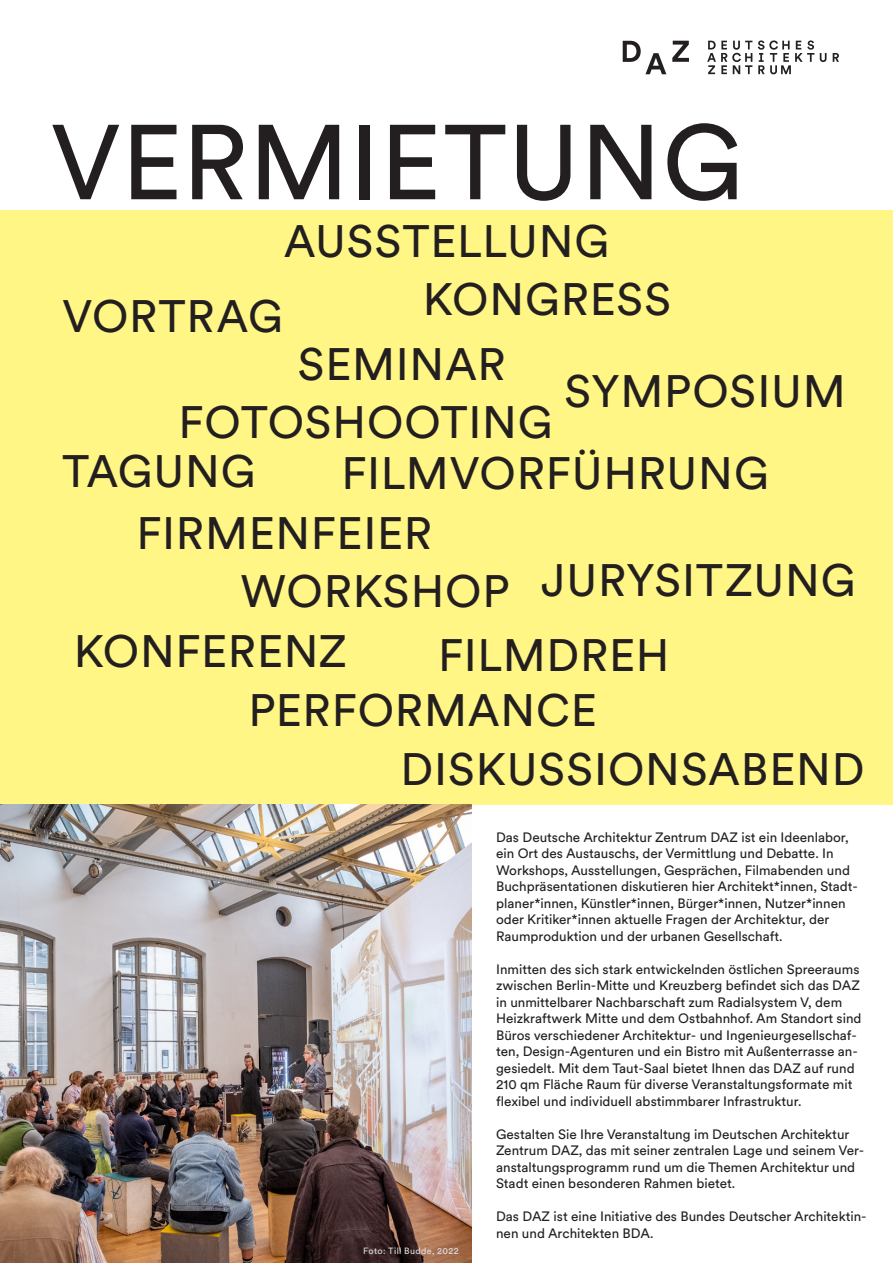
<style>
.page{position:relative;width:893px;height:1263px;background:#fff}
.page>*{position:absolute;margin:0;border:0;box-sizing:border-box;transform-origin:0 0}
.t1{font:105px "BDA Circular";letter-spacing:.005em;color:#231f20}
.t2{font:45px/54.2px "BDA Circular";letter-spacing:.015em;color:#231f20}
.t3{font:13.5px/16.5px "BDA Circular";color:#231f20}
.t4{font:9px "BDA Circular";letter-spacing:.04em;color:#e1e2e4}
</style>
<div class="page">
<div style="left:0;top:210px;width:893px;height:595px;background:#fff685"></div>
<img style="left:0;top:805px;width:471px;height:458px">
<svg style="left:623px;top:41px;width:43px;height:33px"></svg>
<svg style="left:672px;top:41px;width:17px;height:21px"></svg>
<svg style="left:707px;top:41px;width:45px;height:33px"></svg>
<svg style="left:820px;top:53px;width:6px;height:9px"></svg>
<svg style="left:833px;top:53px;width:6px;height:9px"></svg>
<svg style="left:758px;top:40px;width:56px;height:34px"></svg>
<h1 class="t1" style="left:50px;top:92px;width:695px">VERMIETUNG</h1>
<h2 class="t2" style="left:284px;top:212px;width:327px">AUSSTELLUNG</h2>
<h2 class="t2" style="left:62px;top:287px;width:222px">VORTRAG</h2>
<h2 class="t2" style="left:423px;top:270px;width:250px">KONGRESS</h2>
<h2 class="t2" style="left:298px;top:336px;width:210px">SEMINAR</h2>
<h2 class="t2" style="left:179px;top:393px;width:376px">FOTOSHOOTING</h2>
<h2 class="t2" style="left:564px;top:363px;width:283px">SYMPOSIUM</h2>
<h2 class="t2" style="left:62px;top:443px;width:195px">TAGUNG</h2>
<h2 class="t2" style="left:341px;top:444px;width:429px">FILMVORFÜHRUNG</h2>
<h2 class="t2" style="left:137px;top:504px;width:297px">FIRMENFEIER</h2>
<h2 class="t2" style="left:240px;top:562px;width:271px">WORKSHOP</h2>
<h2 class="t2" style="left:541px;top:551px;width:316px">JURYSITZUNG</h2>
<h2 class="t2" style="left:74px;top:622px;width:275px">KONFERENZ</h2>
<h2 class="t2" style="left:248px;top:626px;width:423px;text-indent:190px">FILMDREH<br>PERFORMANCE</h2>
<h2 class="t2" style="left:400px;top:740px;width:466px">DISKUSSIONSABEND</h2>
<p class="t4" style="left:363px;top:1245px;width:97px">Foto: Till Budde, 2022</p>
<p class="t3" style="left:496px;top:828px;width:363px">Das Deutsche Architektur Zentrum DAZ ist ein Ideenlabor, ein Ort des Austauschs, der Vermittlung und Debatte. In Workshops, Ausstellungen, Gesprächen, Filmabenden und Buchpräsentationen diskutieren hier Architekt*innen, Stadt&shy;planer*innen, Künstler*innen, Bürger*innen, Nutzer*innen oder Kritiker*innen aktuelle Fragen der Architektur, der Raumproduktion und der urbanen Gesellschaft.</p>
<p class="t3" style="left:496px;top:960px;width:367px">Inmitten des sich stark entwickelnden östlichen Spreeraums zwischen Berlin-Mitte und Kreuzberg befindet sich das DAZ in unmittelbarer Nachbarschaft zum Radialsystem V, dem Heizkraftwerk Mitte und dem Ostbahnhof. Am Standort sind Büros verschiedener Architektur- und Ingenieurgesellschaf&shy;ten, Design-Agenturen und ein Bistro mit Außenterrasse an&shy;gesiedelt. Mit dem Taut-Saal bietet Ihnen das DAZ auf rund 210 qm Fläche Raum für diverse Veranstaltungsformate mit flexibel und individuell abstimmbarer Infrastruktur.</p>
<p class="t3" style="left:496px;top:1125px;width:370px">Gestalten Sie Ihre Veranstaltung im Deutschen Architektur Zentrum DAZ, das mit seiner zentralen Lage und seinem Ver&shy;anstaltungsprogramm rund um die Themen Architektur und Stadt einen besonderen Rahmen bietet.</p>
<p class="t3" style="left:496px;top:1207px;width:372px">Das DAZ ist eine Initiative des Bundes Deutscher Architektin&shy;nen und Architekten BDA.</p>
</div>
